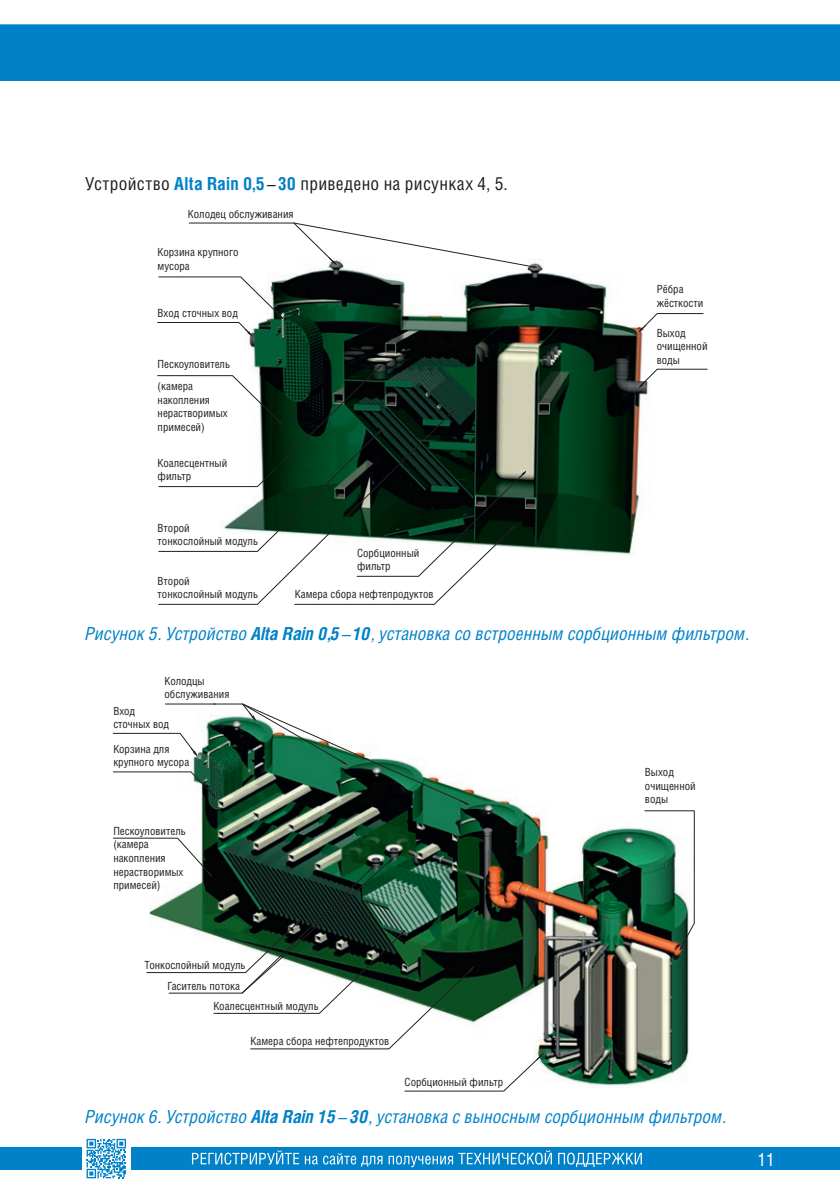
<style>
.page{position:relative;width:840px;height:1191px;background:#fff}
.page>*{position:absolute;margin:0;border:0;box-sizing:border-box;transform-origin:0 0}
.t1{font:italic 18px "Helios Cond";color:#0081c8}
.t2{font:18px "Helios Cond";letter-spacing:.02em;color:#231f20}
.t3{font:18px "Helios Cond";color:#fff}
.t4{font:11.2px/13.4px "Helios Cond";color:#231f20}
.s1{font-weight:700;color:#0081c8}
.s2{font-weight:700}
</style>
<div class="page">
<div style="left:0;top:1147px;width:839px;height:23px;background:#0081c8"></div>
<div style="left:0;top:24px;width:839px;height:57px;background:#0081c8"></div>
<div style="left:82px;top:1134px;width:48px;height:48px;background:#fff"></div>
<svg style="left:192px;top:1150px;width:107px;height:14px"></svg>
<svg style="left:305px;top:1153px;width:77px;height:13px"></svg>
<svg style="left:388px;top:1150px;width:163px;height:17px"></svg>
<svg style="left:558px;top:1152px;width:83px;height:15px"></svg>
<svg style="left:86px;top:1138px;width:40px;height:40px"></svg>
<img style="left:201px;top:788px;width:487px;height:298px">
<svg style="left:644px;top:810px;width:50px;height:141px"></svg>
<svg style="left:113px;top:703px;width:357px;height:102px"></svg>
<svg style="left:113px;top:837px;width:431px;height:254px"></svg>
<img style="left:244px;top:263px;width:404px;height:292px">
<svg style="left:637px;top:313px;width:66px;height:19px"></svg>
<svg style="left:637px;top:369px;width:70px;height:19px"></svg>
<svg style="left:157px;top:222px;width:381px;height:114px"></svg>
<svg style="left:157px;top:364px;width:369px;height:240px"></svg>
<p class="t2" style="left:85px;top:173px;width:424px">Устройство <span class="s1">Alta Rain 0,5</span>–<span class="s1">30</span> приведено на рисунках 4, 5.</p>
<p class="t4" style="left:188px;top:207px;width:107px">Колодец обслуживания</p>
<p class="t4" style="left:157px;top:245px;width:82px">Корзина крупного мусора</p>
<p class="t4" style="left:157px;top:306px;width:82px">Вход сточных вод</p>
<p class="t4" style="left:157px;top:353px;width:74px;line-height:22.2px">Пескоуловитель (камера</p>
<p class="t4" style="left:157px;top:393px;width:72px">накопления нерастворимых примесей)</p>
<p class="t4" style="left:157px;top:456px;width:71px">Коалесцентный фильтр</p>
<p class="t4" style="left:157px;top:521px;width:102px">Второй<br>тонкослойный модуль</p>
<p class="t4" style="left:157px;top:574px;width:102px">Второй<br>тонкослойный модуль</p>
<p class="t4" style="left:357px;top:546px;width:64px">Сорбционный фильтр</p>
<p class="t4" style="left:294px;top:587px;width:140px">Камера сбора нефтепродуктов</p>
<p class="t4" style="left:656px;top:282px;width:48px">Рёбра жёсткости</p>
<p class="t4" style="left:656px;top:326px;width:52px">Выход очищенной воды</p>
<p class="t1" style="left:85px;top:623px;width:665px">Рисунок 5. Устройство <span class="s2">Alta Rain 0,5</span> – <span class="s2">10</span>, установка со встроенным сорбционным фильтром.</p>
<p class="t4" style="left:164px;top:674px;width:66px">Колодцы обслуживания</p>
<p class="t4" style="left:113px;top:703px;width:57px">Вход сточных вод</p>
<p class="t4" style="left:113px;top:742px;width:77px">Корзина для крупного мусора</p>
<p class="t4" style="left:113px;top:824px;width:74px">Пескоуловитель (камера накопления нерастворимых примесей)</p>
<p class="t4" style="left:644px;top:765px;width:52px">Выход очищенной воды</p>
<p class="t4" style="left:144px;top:958px;width:102px">Тонкослойный модуль</p>
<p class="t4" style="left:167px;top:979px;width:74px">Гаситель потока</p>
<p class="t4" style="left:213px;top:999px;width:107px">Коалесцентный модуль</p>
<p class="t4" style="left:250px;top:1034px;width:140px">Камера сбора нефтепродуктов</p>
<p class="t4" style="left:404px;top:1075px;width:100px">Сорбционный фильтр</p>
<p class="t1" style="left:85px;top:1105px;width:642px">Рисунок 6. Устройство <span class="s2">Alta Rain 15</span> – <span class="s2">30</span>, установка с выносным сорбционным фильтром.</p>
<h1 class="t3" style="left:757px;top:1148px;width:19px">11</h1>
</div>
